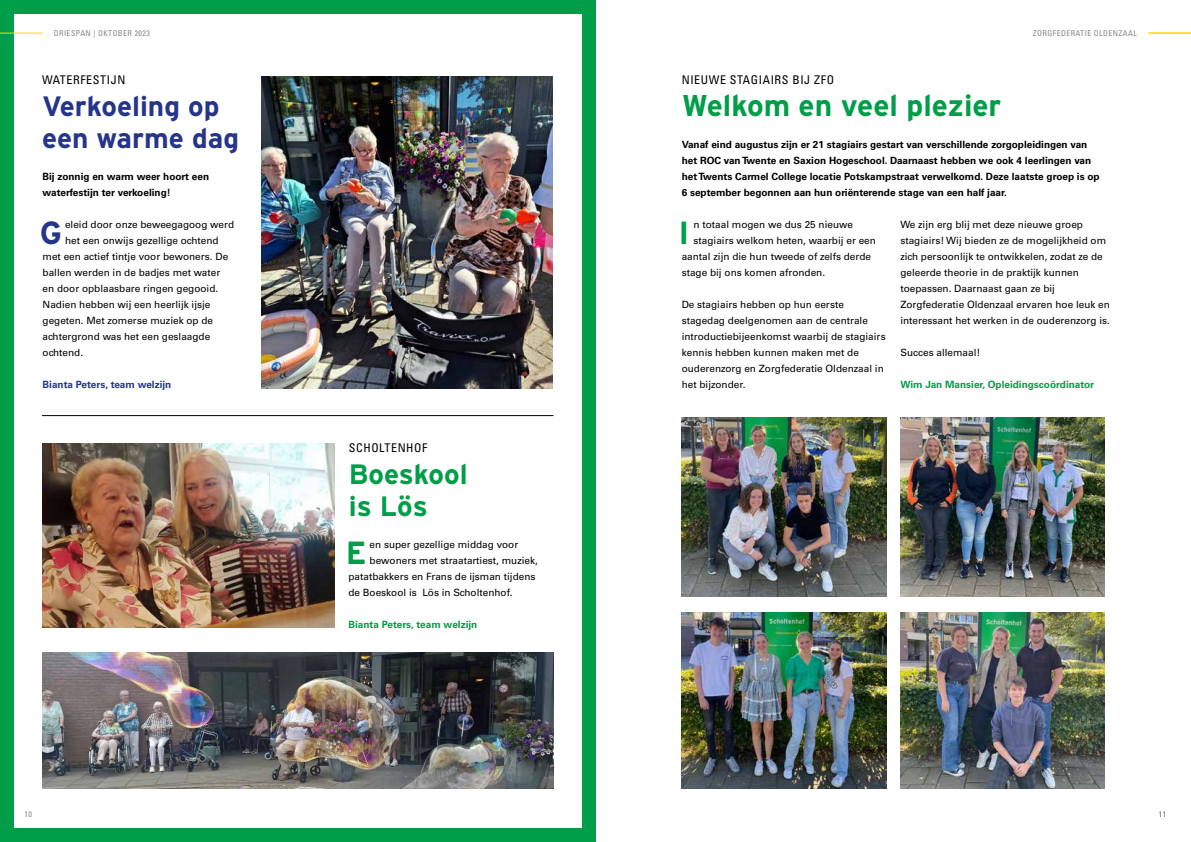
<style>
.page{position:relative;width:1191px;height:842px;background:#fff}
.page>*{position:absolute;margin:0;border:0;box-sizing:border-box;transform-origin:0 0}
.t1{font:700 32px "Interstate";color:#009e48}
.t2{font:700 32px "Interstate";color:#26358c}
.t3{font:700 30px "Interstate";color:#009e48}
.t4{font:700 28px/32px "Interstate";color:#26358c}
.t5{font:700 28px/32px "Interstate";color:#009e48}
.t6{font:condensed 12px "Univers LT Std";letter-spacing:.05em;color:#000}
.t7{font:10px/16px "Univers LT Std";color:#000}
.t8{font:700 10px/16px "Univers LT Std";color:#000}
.t9{font:700 10px "Univers LT Std";color:#009e48}
.t10{font:700 10px "Univers LT Std";color:#26358c}
.t11{font:condensed 8px "Univers LT Std";letter-spacing:.05em;color:#86888c}
</style>
<div class="page">
<div style="left:0;top:0;width:595px;height:842px;background:#009e48"></div>
<div style="left:14px;top:14px;width:567px;height:814px;background:#fff"></div>
<hr style="left:0;top:33px;width:43px;height:1px;background:#ffd600">
<hr style="left:1148px;top:33px;width:43px;height:1px;background:#ffd600">
<img style="left:681px;top:418px;width:205px;height:178px">
<img style="left:900px;top:418px;width:204px;height:178px">
<img style="left:681px;top:612px;width:205px;height:176px">
<img style="left:900px;top:612px;width:204px;height:176px">
<img style="left:261px;top:77px;width:292px;height:311px">
<hr style="left:42px;top:415px;width:511px;height:1px;background:#000">
<img style="left:43px;top:443px;width:291px;height:185px">
<img style="left:43px;top:653px;width:510px;height:135px">
<p class="t11" style="left:54px;top:28px;width:98px">DRIESPAN | OKTOBER 2023</p>
<p class="t11" style="left:98px;top:28px;width:86px">JULI &amp; AUGUSTUS 2023</p>
<p class="t6" style="left:42px;top:72px;width:85px">WATERFESTIJN</p>
<h3 class="t4" style="left:42px;top:90px;width:198px">Verkoeling op een warme dag</h3>
<p class="t8" style="left:43px;top:169px;width:168px">Bij zonnig en warm weer hoort een waterfestijn ter verkoeling!</p>
<p class="t7" style="left:65px;top:217px;width:171px">eleid door onze beweegagoog werd</p>
<p class="t7" style="left:65px;top:233px;width:155px">het een onwijs gezellige ochtend</p>
<p class="t7" style="left:43px;top:249px;width:187px">met een actief tintje voor bewoners. De</p>
<p class="t7" style="left:43px;top:265px;width:179px">ballen werden in de badjes met water</p>
<p class="t7" style="left:43px;top:281px;width:177px">en door opblaasbare ringen gegooid.</p>
<p class="t7" style="left:43px;top:297px;width:169px">Nadien hebben wij een heerlijk ijsje</p>
<p class="t7" style="left:43px;top:313px;width:172px">gegeten. Met zomerse muziek op de</p>
<p class="t7" style="left:43px;top:329px;width:169px">achtergrond was het een geslaagde</p>
<p class="t7" style="left:43px;top:345px;width:42px">ochtend.</p>
<p class="t10" style="left:43px;top:379px;width:130px">Bianta Peters, team welzijn</p>
<h1 class="t2" style="left:40px;top:215px;width:24px">G</h1>
<p class="t11" style="left:25px;top:809px;width:9px">10</p>
<p class="t6" style="left:349px;top:440px;width:80px">SCHOLTENHOF</p>
<h3 class="t5" style="left:349px;top:458px;width:120px">Boeskool is Lös</h3>
<p class="t7" style="left:369px;top:537px;width:150px">en super gezellige middag voor</p>
<p class="t7" style="left:369px;top:553px;width:170px">bewoners met straatartiest, muziek,</p>
<p class="t7" style="left:348px;top:569px;width:188px">patatbakkers en Frans de ijsman tijdens</p>
<p class="t7" style="left:348px;top:585px;width:165px">de Boeskool is Lös in Scholtenhof.</p>
<p class="t9" style="left:348px;top:619px;width:130px">Bianta Peters, team welzijn</p>
<h1 class="t1" style="left:346px;top:535px;width:22px">E</h1>
<p class="t6" style="left:681px;top:72px;width:154px">NIEUWE STAGIAIRS BIJ ZFO</p>
<h2 class="t3" style="left:681px;top:89px;width:321px">Welkom en veel plezier</h2>
<p class="t11" style="left:1032px;top:28px;width:106px">ZORGFEDERATIE OLDENZAAL</p>
<p class="t8" style="left:681px;top:137px;width:419px">Vanaf eind augustus zijn er 21 stagiairs gestart van verschillende zorgopleidingen van het ROC van Twente en Saxion Hogeschool. Daarnaast hebben we ook 4 leerlingen van het Twents Carmel College locatie Potskampstraat verwelkomd. Deze laatste groep is op 6 september begonnen aan hun oriënterende stage van een half jaar.</p>
<p class="t7" style="left:693px;top:217px;width:161px">n totaal mogen we dus 25 nieuwe</p>
<p class="t7" style="left:693px;top:233px;width:184px">stagiairs welkom heten, waarbij er een</p>
<p class="t7" style="left:681px;top:249px;width:191px">aantal zijn die hun tweede of zelfs derde</p>
<p class="t7" style="left:681px;top:265px;width:145px">stage bij ons komen afronden.</p>
<p class="t7" style="left:681px;top:297px;width:205px">De stagiairs hebben op hun eerste stagedag deelgenomen aan de centrale introductiebijeenkomst waarbij de stagiairs kennis hebben kunnen maken met de ouderenzorg en Zorgfederatie Oldenzaal in het bijzonder.</p>
<p class="t7" style="left:900px;top:217px;width:211px">We zijn erg blij met deze nieuwe groep stagiairs! Wij bieden ze de mogelijkheid om zich persoonlijk te ontwikkelen, zodat ze de geleerde theorie in de praktijk kunnen toepassen. Daarnaast gaan ze bij Zorgfederatie Oldenzaal ervaren hoe leuk en interessant het werken in de ouderenzorg is.</p>
<p class="t7" style="left:900px;top:345px;width:82px">Succes allemaal!</p>
<p class="t9" style="left:900px;top:379px;width:195px">Wim Jan Mansier, Opleidingscoördinator</p>
<h1 class="t1" style="left:678px;top:215px;width:12px">I</h1>
<p class="t11" style="left:1158px;top:809px;width:9px">11</p>
</div>
